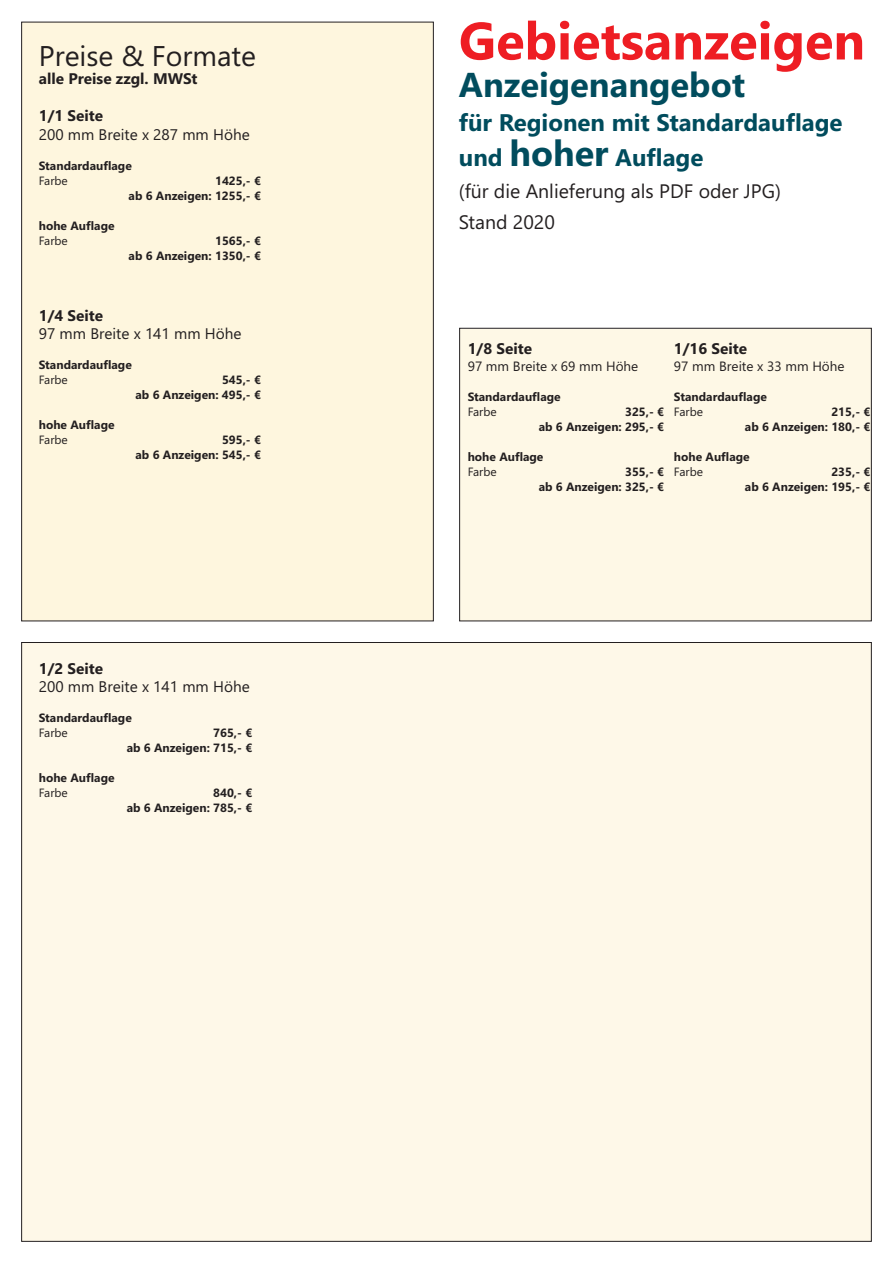
<style>
.page{position:relative;width:893px;height:1263px;background:#fff}
.page>*{position:absolute;margin:0;border:0;box-sizing:border-box;transform-origin:0 0}
.t1{font:700 52.5px "Segoe UI";color:#ee1d23}
.t2{font:700 34.5px "Segoe UI";color:#014c5d}
.t3{font:28.5px "Segoe UI";color:#231f20}
.t4{font:700 24px/34.5px "Segoe UI";color:#014c5d}
.t5{font:19.5px/31.5px "Segoe UI";color:#231f20}
.t6{font:15.45px "Segoe UI";color:#231f20}
.t7{font:700 15.45px "Segoe UI";color:#231f20}
.t8{font:13.5px "Segoe UI";color:#231f20}
.t9{font:700 12px/15px "Segoe UI";color:#231f20;text-align:right}
.t10{font:12px "Segoe UI";color:#231f20}
.s1{font-size:36px}
</style>
<div class="page">
<div style="left:22px;top:22px;width:411px;height:598px;background:#fef6de"></div>
<div style="left:22px;top:643px;width:849px;height:598px;background:#fef8e8"></div>
<div style="left:460px;top:329px;width:411px;height:291px;background:#fef8e6"></div>
<div style="left:459px;top:328px;width:413px;height:293px;border:1px solid #231f20"></div>
<h3 class="t3" style="left:39px;top:40px;width:219px">Preise &amp; Formate</h3>
<p class="t7" style="left:39px;top:70px;width:160px">alle Preise zzgl. MWSt</p>
<p class="t7" style="left:39px;top:107px;width:66px">1/1 Seite</p>
<p class="t6" style="left:39px;top:125px;width:212px">200 mm Breite x 287 mm Höhe</p>
<p class="t9" style="left:39px;top:158px;width:95px">Standardauflage</p>
<p class="t10" style="left:39px;top:174px;width:31px">Farbe</p>
<p class="t9" style="left:129px;top:173px;width:134px">1425,- €<br>ab 6 Anzeigen: 1255,- €</p>
<p class="t9" style="left:39px;top:218px;width:77px">hohe Auflage</p>
<p class="t10" style="left:39px;top:234px;width:31px">Farbe</p>
<p class="t9" style="left:129px;top:233px;width:134px">1565,- €<br>ab 6 Anzeigen: 1350,- €</p>
<p class="t7" style="left:39px;top:307px;width:66px">1/4 Seite</p>
<p class="t6" style="left:39px;top:325px;width:204px">97 mm Breite x 141 mm Höhe</p>
<p class="t9" style="left:39px;top:358px;width:95px">Standardauflage</p>
<p class="t10" style="left:39px;top:373px;width:31px">Farbe</p>
<p class="t9" style="left:135px;top:373px;width:127px">545,- €<br>ab 6 Anzeigen: 495,- €</p>
<p class="t9" style="left:39px;top:418px;width:77px">hohe Auflage</p>
<p class="t10" style="left:39px;top:433px;width:31px">Farbe</p>
<p class="t9" style="left:135px;top:433px;width:127px">595,- €<br>ab 6 Anzeigen: 545,- €</p>
<p class="t7" style="left:39px;top:659px;width:66px">1/2 Seite</p>
<p class="t6" style="left:39px;top:678px;width:212px">200 mm Breite x 141 mm Höhe</p>
<p class="t9" style="left:39px;top:710px;width:95px">Standardauflage</p>
<p class="t10" style="left:39px;top:726px;width:31px">Farbe</p>
<p class="t9" style="left:127px;top:725px;width:127px">765,- €<br>ab 6 Anzeigen: 715,- €</p>
<p class="t9" style="left:39px;top:770px;width:77px">hohe Auflage</p>
<p class="t10" style="left:39px;top:786px;width:31px">Farbe</p>
<p class="t9" style="left:127px;top:785px;width:127px">840,- €<br>ab 6 Anzeigen: 785,- €</p>
<h1 class="t1" style="left:459px;top:11px;width:408px">Gebietsanzeigen</h1>
<h2 class="t2" style="left:459px;top:65px;width:288px">Anzeigenangebot</h2>
<h3 class="t4" style="left:459px;top:106px;width:385px">für Regionen mit Standardauflage und <span class="s1">hoher</span> Auflage</h3>
<h3 class="t5" style="left:459px;top:175px;width:324px">(für die Anlieferung als PDF oder JPG)<br>Stand 2020</h3>
<p class="t7" style="left:468px;top:340px;width:66px">1/8 Seite</p>
<p class="t8" style="left:468px;top:359px;width:172px">97 mm Breite x 69 mm Höhe</p>
<p class="t9" style="left:468px;top:389px;width:95px">Standardauflage</p>
<p class="t10" style="left:468px;top:405px;width:31px">Farbe</p>
<p class="t9" style="left:539px;top:404px;width:127px">325,- €<br>ab 6 Anzeigen: 295,- €</p>
<p class="t9" style="left:468px;top:449px;width:77px">hohe Auflage</p>
<p class="t10" style="left:468px;top:465px;width:31px">Farbe</p>
<p class="t9" style="left:539px;top:464px;width:127px">355,- €<br>ab 6 Anzeigen: 325,- €</p>
<p class="t7" style="left:674px;top:340px;width:75px">1/16 Seite</p>
<p class="t8" style="left:674px;top:359px;width:172px">97 mm Breite x 33 mm Höhe</p>
<p class="t9" style="left:674px;top:389px;width:95px">Standardauflage</p>
<p class="t10" style="left:674px;top:405px;width:31px">Farbe</p>
<p class="t9" style="left:745px;top:404px;width:127px">215,- €<br>ab 6 Anzeigen: 180,- €</p>
<p class="t9" style="left:674px;top:449px;width:77px">hohe Auflage</p>
<p class="t10" style="left:674px;top:465px;width:31px">Farbe</p>
<p class="t9" style="left:745px;top:464px;width:127px">235,- €<br>ab 6 Anzeigen: 195,- €</p>
</div>
